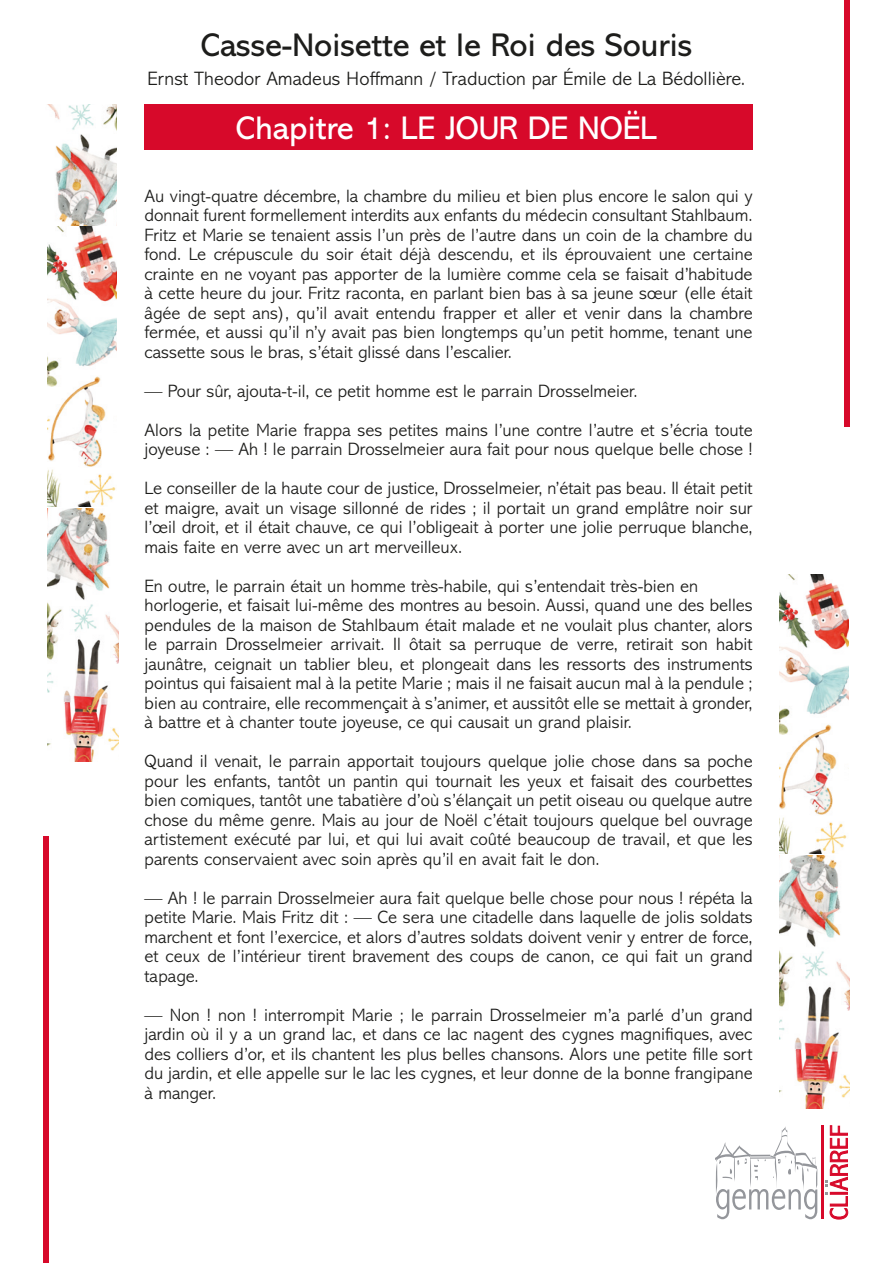
<style>
.page{position:relative;width:893px;height:1263px;background:#fff}
.page>*{position:absolute;margin:0;border:0;box-sizing:border-box;transform-origin:0 0}
.t1{font:33px "Abadi MT Pro";color:#1d1d1b}
.t2{font:33px "Abadi MT Pro";color:#fff}
.t3{font:300 19.5px "Abadi MT Pro";color:#1d1d1b}
.t4{font:300 18px/19.5px "Abadi MT Pro";color:#1d1d1b;text-align:justify}
</style>
<div class="page">
<img style="left:47px;top:104px;width:70px;height:122px">
<img style="left:48px;top:508px;width:71px;height:254px">
<img style="left:779px;top:855px;width:71px;height:254px">
<img style="left:48px;top:227px;width:69px;height:279px">
<img style="left:779px;top:574px;width:69px;height:279px">
<div style="left:43px;top:836px;width:6px;height:427px;background:#d7092a"></div>
<svg style="left:715px;top:1126px;width:102px;height:93px"></svg>
<hr style="left:821px;top:1125px;width:2px;height:94px;background:#d7092a">
<svg style="left:825px;top:1125px;width:23px;height:94px"></svg>
<div style="left:145px;top:104px;width:608px;height:46px;background:#d7092a"></div>
<div style="left:844px;top:0;width:6px;height:427px;background:#d7092a"></div>
<p class="t1" style="left:201px;top:27px;width:493px">Casse-Noisette et le Roi des Souris</p>
<p class="t3" style="left:148px;top:68px;width:599px">Ernst Theodor Amadeus Hoffmann / Traduction par Émile de La Bédollière.</p>
<p class="t2" style="left:236px;top:110px;width:423px">Chapitre 1: LE JOUR DE NOËL</p>
<p class="t4" style="left:145px;top:186px;width:610px">Au vingt-quatre décembre, la chambre du milieu et bien plus encore le salon qui y donnait furent formellement interdits aux enfants du médecin consultant Stahlbaum.<br>Fritz et Marie se tenaient assis l’un près de l’autre dans un coin de la chambre du fond. Le crépuscule du soir était déjà descendu, et ils éprouvaient une certaine crainte en ne voyant pas apporter de la lumière comme cela se faisait d’habitude à cette heure du jour. Fritz raconta, en parlant bien bas à sa jeune sœur (elle était âgée de sept ans), qu’il avait entendu frapper et aller et venir dans la chambre fermée, et aussi qu’il n’y avait pas bien longtemps qu’un petit homme, tenant une cassette sous le bras, s’était glissé dans l’escalier.</p>
<p class="t4" style="left:145px;top:381px;width:494px">— Pour sûr, ajouta-t-il, ce petit homme est le parrain Drosselmeier.</p>
<p class="t4" style="left:145px;top:420px;width:610px">Alors la petite Marie frappa ses petites mains l’une contre l’autre et s’écria toute joyeuse : — Ah ! le parrain Drosselmeier aura fait pour nous quelque belle chose !</p>
<p class="t4" style="left:145px;top:479px;width:610px">Le conseiller de la haute cour de justice, Drosselmeier, n’était pas beau. Il était petit et maigre, avait un visage sillonné de rides ; il portait un grand emplâtre noir sur l’œil droit, et il était chauve, ce qui l’obligeait à porter une jolie perruque blanche, mais faite en verre avec un art merveilleux.</p>
<p class="t4" style="left:145px;top:576px;width:555px">En outre, le parrain était un homme très-habile, qui s’entendait très-bien en</p>
<p class="t4" style="left:145px;top:596px;width:610px">horlogerie, et faisait lui-même des montres au besoin. Aussi, quand une des belles pendules de la maison de Stahlbaum était malade et ne voulait plus chanter, alors le parrain Drosselmeier arrivait. Il ôtait sa perruque de verre, retirait son habit jaunâtre, ceignait un tablier bleu, et plongeait dans les ressorts des instruments pointus qui faisaient mal à la petite Marie ; mais il ne faisait aucun mal à la pendule ; bien au contraire, elle recommençait à s’animer, et aussitôt elle se mettait à gronder, à battre et à chanter toute joyeuse, ce qui causait un grand plaisir.</p>
<p class="t4" style="left:145px;top:752px;width:610px">Quand il venait, le parrain apportait toujours quelque jolie chose dans sa poche pour les enfants, tantôt un pantin qui tournait les yeux et faisait des courbettes bien comiques, tantôt une tabatière d’où s’élançait un petit oiseau ou quelque autre chose du même genre. Mais au jour de Noël c’était toujours quelque bel ouvrage artistement exécuté par lui, et qui lui avait coûté beaucoup de travail, et que les parents conservaient avec soin après qu’il en avait fait le don.</p>
<p class="t4" style="left:145px;top:888px;width:610px">— Ah ! le parrain Drosselmeier aura fait quelque belle chose pour nous ! répéta la petite Marie. Mais Fritz dit : — Ce sera une citadelle dans laquelle de jolis soldats marchent et font l’exercice, et alors d’autres soldats doivent venir y entrer de force, et ceux de l’intérieur tirent bravement des coups de canon, ce qui fait un grand tapage.</p>
<p class="t4" style="left:145px;top:1005px;width:610px">— Non ! non ! interrompit Marie ; le parrain Drosselmeier m’a parlé d’un grand jardin où il y a un grand lac, et dans ce lac nagent des cygnes magnifiques, avec des colliers d’or, et ils chantent les plus belles chansons. Alors une petite fille sort du jardin, et elle appelle sur le lac les cygnes, et leur donne de la bonne frangipane à manger.</p>
</div>
